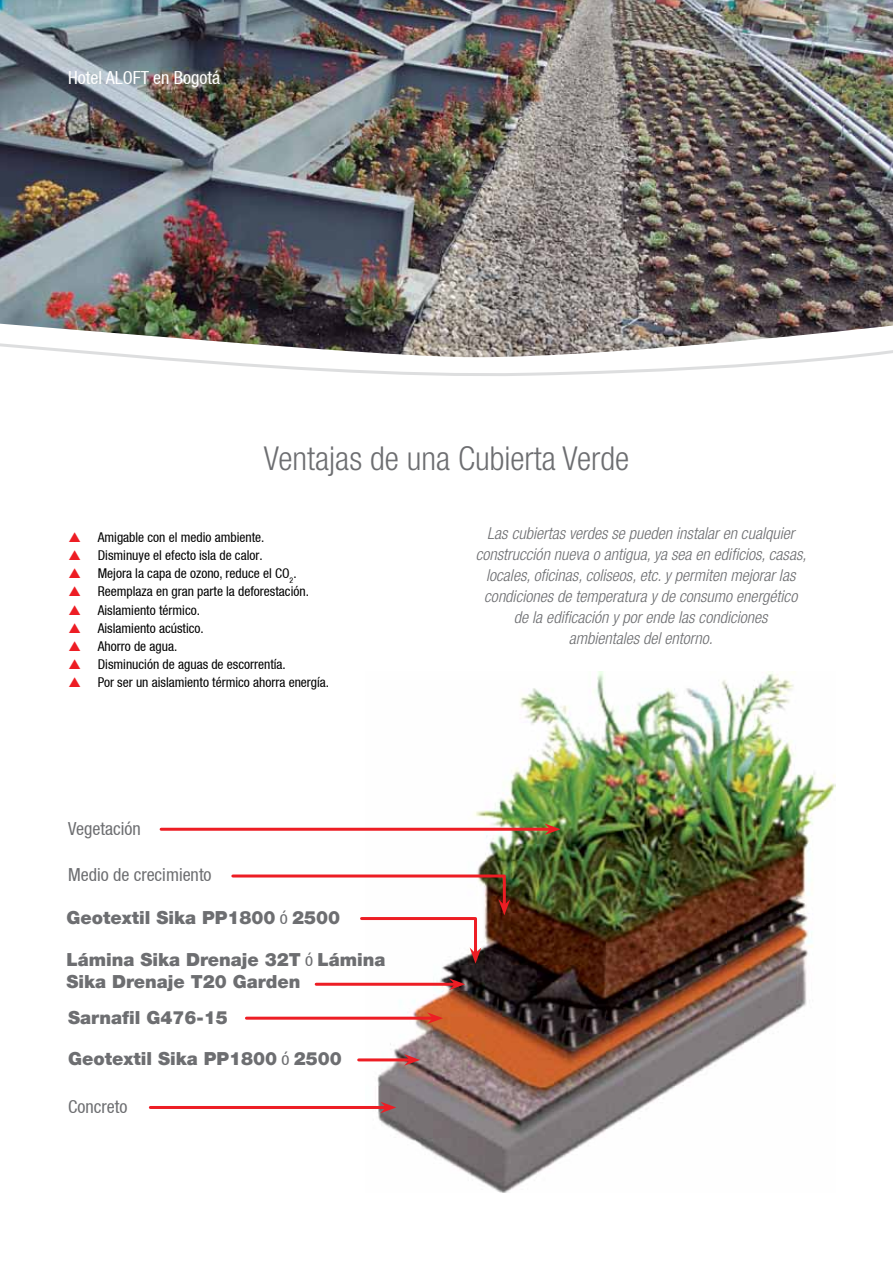
<style>
.page{position:relative;width:893px;height:1263px;background:#fff}
.page>*{position:absolute;margin:0;border:0;box-sizing:border-box;transform-origin:0 0}
.t1{font:300 condensed 33px "Helvetica Neue LT Pro";color:#6d6e71}
.t2{font:900 18px/21.6px "Helvetica Neue";color:#6d6e71}
.t3{font:condensed 18px "Helvetica Neue";color:#6d6e71}
.t4{font:condensed 18px "Helvetica Neue";color:#fff}
.t5{font:italic 300 condensed 16.5px/21px "Helvetica Neue LT Pro";color:#6d6e71;text-align:center}
.t6{font:condensed 13.5px/18.1px "Helvetica Neue";color:#000}
.s1{font-weight:400;font-stretch:condensed}
</style>
<div class="page">
<img style="left:0;top:0;width:893px;height:298px">
<img style="left:0;top:298px;width:893px;height:18px">
<img style="left:366px;top:672px;width:470px;height:520px">
<hr style="left:150px;top:1106px;width:236px;height:3px;background:#ed1d24">
<svg style="left:380px;top:1101px;width:16px;height:12px"></svg>
<hr style="left:359px;top:1058px;width:51px;height:3px;background:#ed1d24">
<svg style="left:404px;top:1054px;width:16px;height:12px"></svg>
<hr style="left:246px;top:1017px;width:187px;height:3px;background:#ed1d24">
<svg style="left:427px;top:1012px;width:16px;height:12px"></svg>
<hr style="left:316px;top:983px;width:139px;height:3px;background:#ed1d24">
<svg style="left:449px;top:978px;width:16px;height:12px"></svg>
<svg style="left:231px;top:873px;width:279px;height:90px"></svg>
<hr style="left:161px;top:828px;width:389px;height:3px;background:#ed1d24">
<svg style="left:544px;top:823px;width:16px;height:12px"></svg>
<img style="left:0;top:316px;width:893px;height:60px">
<h2 class="t4" style="left:68px;top:67px;width:154px">Hotel ALOFT en Bogotá</h2>
<h1 class="t1" style="left:264px;top:439px;width:367px">Ventajas de una Cubierta Verde</h1>
<p class="t6" style="left:98px;top:528px;width:233px">Amigable con el medio ambiente.<br>Disminuye el efecto isla de calor.<br>Mejora la capa de ozono, reduce el CO<sub>2</sub>.<br>Reemplaza en gran parte la deforestación.<br>Aislamiento térmico.<br>Aislamiento acústico.<br>Ahorro de agua.<br>Disminución de aguas de escorrentía.<br>Por ser un aislamiento térmico ahorra energía.</p>
<h2 class="t3" style="left:68px;top:818px;width:74px">Vegetación</h2>
<h2 class="t3" style="left:68px;top:865px;width:145px">Medio de crecimiento</h2>
<h2 class="t2" style="left:66px;top:907px;width:275px">Geotextil Sika PP1800 <span class="s1">ó</span> 2500</h2>
<h2 class="t2" style="left:66px;top:949px;width:321px">Lámina Sika Drenaje 32T <span class="s1">ó</span> Lámina<br>Sika Drenaje T20 Garden</h2>
<h2 class="t2" style="left:68px;top:1006px;width:161px">Sarnafil G476-15</h2>
<h2 class="t2" style="left:68px;top:1047px;width:275px">Geotextil Sika PP1800 <span class="s1">ó</span> 2500</h2>
<h2 class="t3" style="left:68px;top:1096px;width:61px">Concreto</h2>
<p class="t5" style="left:476px;top:523px;width:332px">Las cubiertas verdes se pueden instalar en cualquier construcción nueva o antigua, ya sea en edificios, casas, locales, oficinas, coliseos, etc. y permiten mejorar las condiciones de temperatura y de consumo energético de la edificación y por ende las condiciones<br>ambientales del entorno.</p>
</div>
